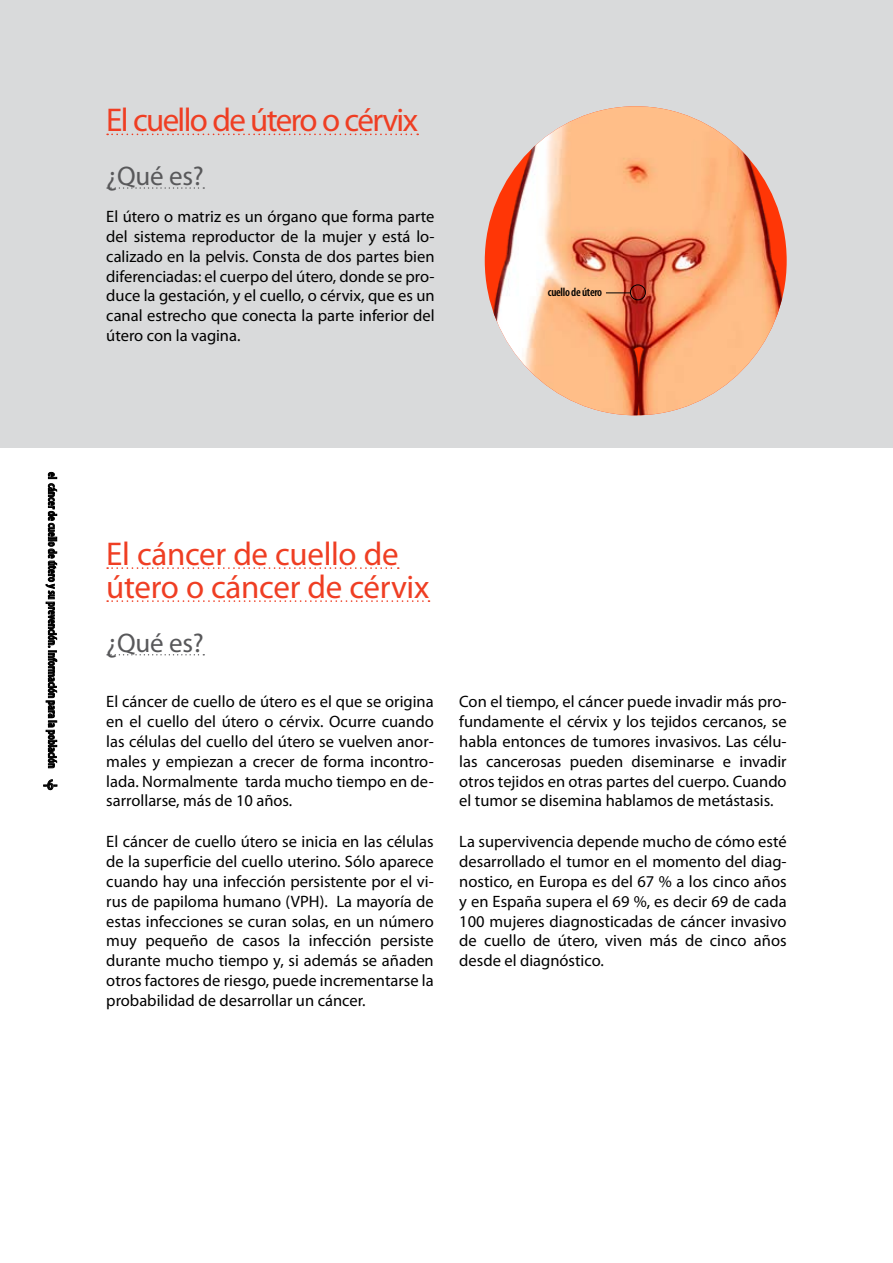
<style>
.page{position:relative;width:893px;height:1263px;background:#fff}
.page>*{position:absolute;margin:0;border:0;box-sizing:border-box;transform-origin:0 0}
.t1{font:33px/33px "Myriad Pro";letter-spacing:-.01em;color:#ef3e23}
.t2{font:33px "Myriad Pro";letter-spacing:-.05em;color:#ef3e23}
.t3{font:27px "Myriad Pro";letter-spacing:-.01em;color:#58585a}
.t4{font:16.5px/19.8px "Myriad Pro";color:#000;text-align:justify}
.t5{font:600 condensed 15px "Myriad Pro";color:#000}
.t6{font:600 condensed 12px "Myriad Pro";color:#000}
.t7{font:600 condensed 12px "Myriad Pro";letter-spacing:-.025em;color:#000}
</style>
<div class="page">
<svg style="left:45px;top:472px;width:13px;height:296px"></svg>
<svg style="left:44px;top:779px;width:13px;height:11px"></svg>
<div style="left:0;top:0;width:893px;height:448px;background:#d9dadb"></div>
<img style="left:485px;top:106px;width:302px;height:309px">
<svg style="left:107px;top:134px;width:311px;height:1px"></svg>
<svg style="left:107px;top:187px;width:97px;height:2px"></svg>
<svg style="left:107px;top:567px;width:292px;height:2px"></svg>
<svg style="left:107px;top:600px;width:322px;height:2px"></svg>
<svg style="left:107px;top:654px;width:97px;height:1px"></svg>
<svg style="left:606px;top:292px;width:24px;height:1px"></svg>
<div style="left:630px;top:284px;width:16px;height:16px;border:1px solid #000;border-radius:50%"></div>
<h1 class="t2" style="left:106px;top:100px;width:313px">El cuello de útero o cérvix</h1>
<h2 class="t3" style="left:106px;top:160px;width:99px">¿Qué es?</h2>
<p class="t4" style="left:106px;top:206px;width:330px">El útero o matriz es un órgano que forma parte del sistema reproductor de la mujer y está lo&shy;calizado en la pelvis. Consta de dos partes bien diferenciadas: el cuerpo del útero, donde se pro&shy;duce la gestación, y el cuello, o cérvix, que es un canal estrecho que conecta la parte inferior del útero con la vagina.</p>
<p class="t7" style="left:548px;top:285px;width:56px">cuello de útero</p>
<p class="t6" style="left:60px;top:472px;width:298px;rotate:90deg">el cáncer de cuello de útero y su prevención. Información para la población</p>
<p class="t5" style="left:43px;top:775px;width:16px">-6-</p>
<h1 class="t1" style="left:106px;top:537px;width:324px">El cáncer de cuello de útero o cáncer de cérvix</h1>
<h2 class="t3" style="left:106px;top:626px;width:99px">¿Qué es?</h2>
<p class="t4" style="left:106px;top:692px;width:329px">El cáncer de cuello de útero es el que se origina en el cuello del útero o cérvix. Ocurre cuando las células del cuello del útero se vuelven anor&shy;males y empiezan a crecer de forma incontro&shy;lada. Normalmente tarda mucho tiempo en de&shy;sarrollarse, más de 10 años.</p>
<p class="t4" style="left:106px;top:832px;width:329px">El cáncer de cuello útero se inicia en las células de la superficie del cuello uterino. Sólo aparece cuando hay una infección persistente por el vi&shy;rus de papiloma humano (VPH). La mayoría de estas infecciones se curan solas, en un número muy pequeño de casos la infección persiste durante mucho tiempo y, si además se añaden otros factores de riesgo, puede incrementarse la probabilidad de desarrollar un cáncer.</p>
<p class="t4" style="left:459px;top:692px;width:329px">Con el tiempo, el cáncer puede invadir más pro&shy;fundamente el cérvix y los tejidos cercanos, se habla entonces de tumores invasivos. Las célu&shy;las cancerosas pueden diseminarse e invadir otros tejidos en otras partes del cuerpo. Cuando el tumor se disemina hablamos de metástasis.</p>
<p class="t4" style="left:459px;top:832px;width:329px">La supervivencia depende mucho de cómo esté desarrollado el tumor en el momento del diag&shy;nostico, en Europa es del 67 % a los cinco años y en España supera el 69 %, es decir 69 de cada 100 mujeres diagnosticadas de cáncer invasivo de cuello de útero, viven más de cinco años desde el diagnóstico.</p>
</div>
